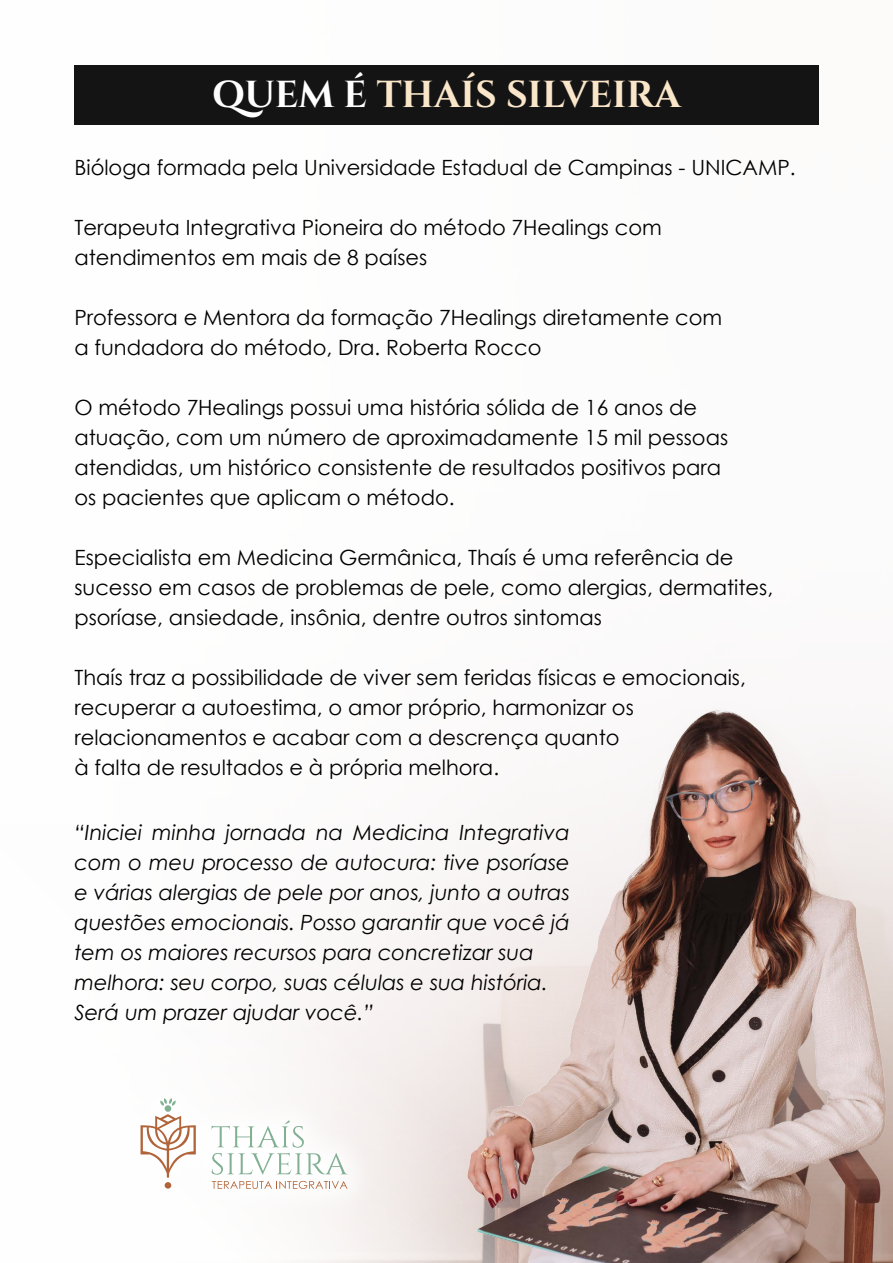
<style>
.page{position:relative;width:893px;height:1263px;background:#fff}
.page>*{position:absolute;margin:0;border:0;box-sizing:border-box;transform-origin:0 0}
.t1{font:700 37.5px "Cinzel";color:#fae6c8}
.t2{font:21px/30px "Century Gothic";color:#000}
.t3{font:italic 21px/30px "Century Gothic";color:#000}
.s1{color:#fff}
</style>
<div class="page">
<svg style="left:303px;top:709px;width:590px;height:554px"></svg>
<div style="left:74px;top:65px;width:745px;height:60px;background:#151415"></div>
<div style="left:108px;top:1067px;width:270px;height:154px;background:#fff"></div>
<svg style="left:212px;top:1120px;width:136px;height:55px"></svg>
<svg style="left:212px;top:1181px;width:135px;height:8px"></svg>
<svg style="left:160px;top:1098px;width:16px;height:8px"></svg>
<div style="left:165px;top:1105px;width:6px;height:7px;background:#82b093;border-radius:50%"></div>
<svg style="left:141px;top:1114px;width:55px;height:74px"></svg>
<h1 class="t1" style="left:212px;top:71px;width:470px"><span class="s1">QUEM É</span> THAÍS SILVEIRA</h1>
<p class="t2" style="left:74px;top:152px;width:723px">Bióloga formada pela Universidade Estadual de Campinas - UNICAMP.</p>
<p class="t2" style="left:74px;top:212px;width:589px">Terapeuta Integrativa Pioneira do método 7Healings com atendimentos em mais de 8 países</p>
<p class="t2" style="left:74px;top:302px;width:649px">Professora e Mentora da formação 7Healings diretamente com a fundadora do método, Dra. Roberta Rocco</p>
<p class="t2" style="left:74px;top:392px;width:655px">O método 7Healings possui uma história sólida de 16 anos de atuação, com um número de aproximadamente 15 mil pessoas atendidas, um histórico consistente de resultados positivos para os pacientes que aplicam o método.</p>
<p class="t2" style="left:74px;top:542px;width:700px">Especialista em Medicina Germânica, Thaís é uma referência de sucesso em casos de problemas de pele, como alergias, dermatites, psoríase, ansiedade, insônia, dentre outros sintomas</p>
<p class="t2" style="left:74px;top:662px;width:673px">Thaís traz a possibilidade de viver sem feridas físicas e emocionais, recuperar a autoestima, o amor próprio, harmonizar os relacionamentos e acabar com a descrença quanto<br>à falta de resultados e à própria melhora.</p>
<p class="t3" style="left:74px;top:817px;width:497px">“Iniciei minha jornada na Medicina Integrativa com o meu processo de autocura: tive psoríase e várias alergias de pele por anos, junto a outras questões emocionais. Posso garantir que você já tem os maiores recursos para concretizar sua melhora: seu corpo, suas células e sua história.<br>Será um prazer ajudar você.”</p>
</div>
